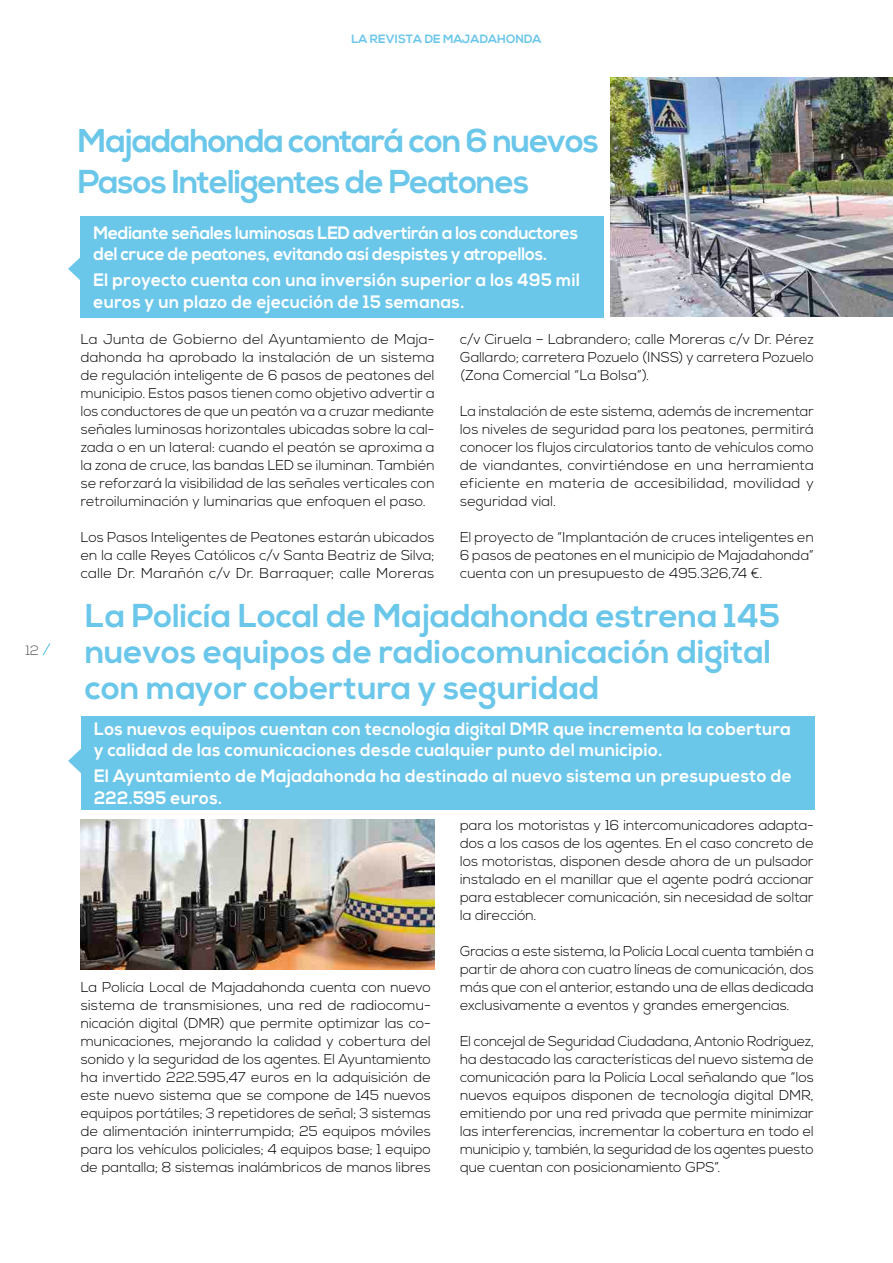
<style>
.page{position:relative;width:893px;height:1263px;background:#fff}
.page>*{position:absolute;margin:0;border:0;box-sizing:border-box;transform-origin:0 0}
.TITULO{font:700 33px/36px "Nexa";color:#6bc7ea}
.TITULO-2{font:700 33px/40.5px "Nexa";letter-spacing:-.03em;color:#6bc7ea}
.ENTRADILLA_RECUADRO{font:700 18px/21.6px "Nexa";letter-spacing:.02em;color:#fff;scale:.95 1}
.ENTRADILLA_RECUADRO-2{font:700 18px/21.6px "Nexa";letter-spacing:-.01em;color:#fff;scale:.95 1}
.TEXTO{font:300 14.25px/18px "Nexa";letter-spacing:.005em;color:#000;text-align:justify}
.t1{font:300 13.5px "Nexa";color:#565655}
.t2{font:700 12px "Nexa";color:#6bc7ea}
</style>
<div class="page">
<svg style="left:42px;top:643px;width:8px;height:12px"></svg>
<svg style="left:68px;top:749px;width:13px;height:24px"></svg>
<div style="left:81px;top:716px;width:733px;height:93px;background:#6bc7ea"></div>
<svg style="left:68px;top:236px;width:13px;height:66px"></svg>
<div style="left:81px;top:216px;width:523px;height:101px;background:#6bc7ea"></div>
<img style="left:81px;top:819px;width:354px;height:150px">
<img style="left:610px;top:77px;width:283px;height:240px">
<p class="t1" style="left:26px;top:643px;width:15px">12</p>
<p class="t2" style="left:351px;top:32px;width:191px">LA REVISTA DE MAJADAHONDA</p>
<p class="TITULO-2" style="left:78px;top:122px;width:523px">Majadahonda contará con 6 nuevos<br>Pasos Inteligentes de Peatones</p>
<p class="ENTRADILLA_RECUADRO-2" style="left:94px;top:223px;width:512px">Mediante señales luminosas LED advertirán a los conductores del cruce de peatones, evitando así despistes y atropellos.</p>
<p class="ENTRADILLA_RECUADRO" style="left:94px;top:270px;width:513px">El proyecto cuenta con una inversión superior a los 495 mil euros y un plazo de ejecución de 15 semanas.</p>
<p class="TEXTO" style="left:81px;top:330px;width:355px">La Junta de Gobierno del Ayuntamiento de Maja&shy;dahonda ha aprobado la instalación de un sistema de regulación inteligente de 6 pasos de peatones del municipio. Estos pasos tienen como objetivo advertir a los conductores de que un peatón va a cruzar mediante señales luminosas horizontales ubicadas sobre la cal&shy;zada o en un lateral: cuando el peatón se aproxima a la zona de cruce, las bandas LED se iluminan. También se reforzará la visibilidad de las señales verticales con retroiluminación y luminarias que enfoquen el paso.</p>
<p class="TEXTO" style="left:81px;top:528px;width:355px">Los Pasos Inteligentes de Peatones estarán ubicados en la calle Reyes Católicos c/v Santa Beatriz de Silva; calle Dr. Marañón c/v Dr. Barraquer; calle Moreras</p>
<p class="TEXTO" style="left:460px;top:330px;width:355px">c/v Ciruela – Labrandero; calle Moreras c/v Dr. Pérez Gallardo; carretera Pozuelo (INSS) y carretera Pozuelo (Zona Comercial “La Bolsa”).</p>
<p class="TEXTO" style="left:460px;top:402px;width:355px">La instalación de este sistema, además de incrementar los niveles de seguridad para los peatones, permitirá conocer los flujos circulatorios tanto de vehículos como de viandantes, convirtiéndose en una herramienta eficiente en materia de accesibilidad, movilidad y seguridad vial.</p>
<p class="TEXTO" style="left:460px;top:528px;width:355px">El proyecto de “Implantación de cruces inteligentes en 6 pasos de peatones en el municipio de Majadahonda” cuenta con un presupuesto de 495.326,74 €.</p>
<p class="TITULO" style="left:85px;top:599px;width:696px">La Policía Local de Majadahonda estrena 145 nuevos equipos de radiocomunicación digital con mayor cobertura y seguridad</p>
<p class="ENTRADILLA_RECUADRO" style="left:94px;top:718px;width:735px">Los nuevos equipos cuentan con tecnología digital DMR que incrementa la cobertura y calidad de las comunicaciones desde cualquier punto del municipio.</p>
<p class="ENTRADILLA_RECUADRO" style="left:94px;top:766px;width:736px">El Ayuntamiento de Majadahonda ha destinado al nuevo sistema un presupuesto de<br>222.595 euros.</p>
<p class="TEXTO" style="left:81px;top:978px;width:352px">La Policía Local de Majadahonda cuenta con nuevo sistema de transmisiones, una red de radiocomu&shy;nicación digital (DMR) que permite optimizar las co&shy;municaciones, mejorando la calidad y cobertura del sonido y la seguridad de los agentes. El Ayuntamiento ha invertido 222.595,47 euros en la adquisición de este nuevo sistema que se compone de 145 nuevos equipos portátiles; 3 repetidores de señal; 3 sistemas de alimentación ininterrumpida; 25 equipos móviles para los vehículos policiales; 4 equipos base; 1 equipo de pantalla; 8 sistemas inalámbricos de manos libres</p>
<p class="TEXTO" style="left:460px;top:816px;width:355px">para los motoristas y 16 intercomunicadores adapta&shy;dos a los casos de los agentes. En el caso concreto de los motoristas, disponen desde ahora de un pulsador instalado en el manillar que el agente podrá accionar para establecer comunicación, sin necesidad de soltar la dirección.</p>
<p class="TEXTO" style="left:460px;top:942px;width:355px">Gracias a este sistema, la Policía Local cuenta también a partir de ahora con cuatro líneas de comunicación, dos más que con el anterior, estando una de ellas dedicada exclusivamente a eventos y grandes emergencias.</p>
<p class="TEXTO" style="left:460px;top:1032px;width:355px">El concejal de Seguridad Ciudadana, Antonio Rodríguez, ha destacado las características del nuevo sistema de comunicación para la Policía Local señalando que “los nuevos equipos disponen de tecnología digital DMR, emitiendo por una red privada que permite minimizar las interferencias, incrementar la cobertura en todo el municipio y, también, la seguridad de los agentes puesto que cuentan con posicionamiento GPS”.</p>
</div>
